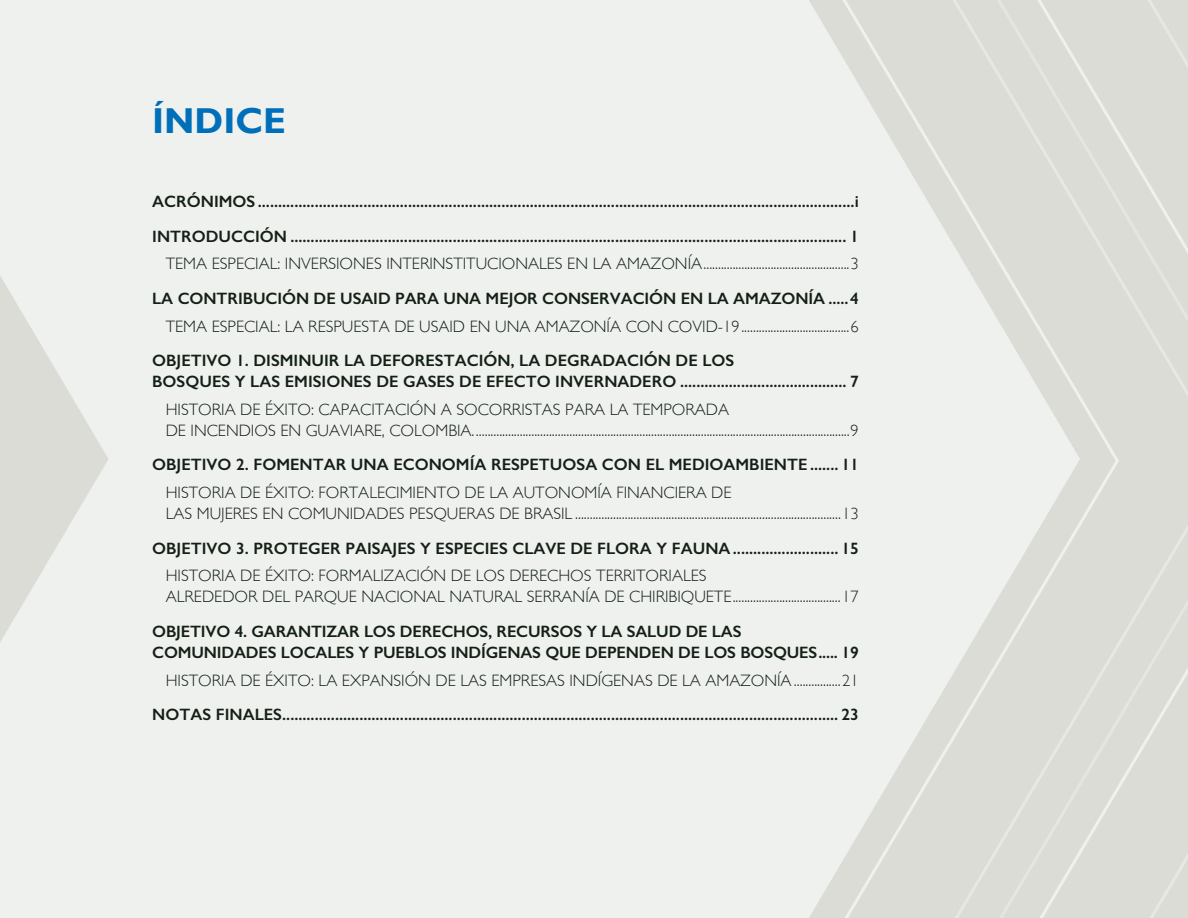
<style>
.page{position:relative;width:1188px;height:918px;background:#fff}
.page>*{position:absolute;margin:0;border:0;box-sizing:border-box;transform-origin:0 0}
.t1{font:700 36px "Gill Sans";color:#006fb9}
.t2{font:600 16.5px/21px "Gill Sans";color:#142016}
.t3{font:300 16.5px/21px "Gill Sans";color:#142016}
</style>
<div class="page">
<div style="left:0;top:0;width:615px;height:918px;background:#eff1ee"></div>
<div style="left:615px;top:0;width:154px;height:918px;background:#eff1ee"></div>
<svg style="left:769px;top:0;width:419px;height:918px"></svg>
<h2 class="t1" style="left:152px;top:99px;width:135px">ÍNDICE</h2>
<p class="t2" style="left:152px;top:191px;width:708px">ACRÓNIMOS ...................................................................................................................................................i</p>
<p class="t2" style="left:152px;top:225px;width:708px">INTRODUCCIÓN ......................................................................................................................................... 1</p>
<p class="t3" style="left:166px;top:253px;width:694px">TEMA ESPECIAL: INVERSIONES INTERINSTITUCIONALES EN LA AMAZONÍA..................................................3</p>
<p class="t2" style="left:152px;top:288px;width:708px">LA CONTRIBUCIÓN DE USAID PARA UNA MEJOR CONSERVACIÓN EN LA AMAZONÍA .....4</p>
<p class="t3" style="left:166px;top:315px;width:694px">TEMA ESPECIAL: LA RESPUESTA DE USAID EN UNA AMAZONÍA CON COVID-19.....................................6</p>
<p class="t2" style="left:152px;top:350px;width:708px">OBJETIVO 1. DISMINUIR LA DEFORESTACIÓN, LA DEGRADACIÓN DE LOS<br>BOSQUES Y LAS EMISIONES DE GASES DE EFECTO INVERNADERO ......................................... 7</p>
<p class="t3" style="left:166px;top:398px;width:694px">HISTORIA DE ÉXITO: CAPACITACIÓN A SOCORRISTAS PARA LA TEMPORADA<br>DE INCENDIOS EN GUAVIARE, COLOMBIA.................................................................................................................................9</p>
<p class="t2" style="left:152px;top:454px;width:708px">OBJETIVO 2. FOMENTAR UNA ECONOMÍA RESPETUOSA CON EL MEDIOAMBIENTE ....... 11</p>
<p class="t3" style="left:166px;top:481px;width:694px">HISTORIA DE ÉXITO: FORTALECIMIENTO DE LA AUTONOMÍA FINANCIERA DE<br>LAS MUJERES EN COMUNIDADES PESQUERAS DE BRASIL ...........................................................................................13</p>
<p class="t2" style="left:152px;top:537px;width:708px">OBJETIVO 3. PROTEGER PAISAJES Y ESPECIES CLAVE DE FLORA Y FAUNA .......................... 15</p>
<p class="t3" style="left:166px;top:565px;width:694px">HISTORIA DE ÉXITO: FORMALIZACIÓN DE LOS DERECHOS TERRITORIALES<br>ALREDEDOR DEL PARQUE NACIONAL NATURAL SERRANÍA DE CHIRIBIQUETE.....................................17</p>
<p class="t2" style="left:152px;top:621px;width:708px">OBJETIVO 4. GARANTIZAR LOS DERECHOS, RECURSOS Y LA SALUD DE LAS<br>COMUNIDADES LOCALES Y PUEBLOS INDÍGENAS QUE DEPENDEN DE LOS BOSQUES..... 19</p>
<p class="t3" style="left:166px;top:669px;width:694px">HISTORIA DE ÉXITO: LA EXPANSIÓN DE LAS EMPRESAS INDÍGENAS DE LA AMAZONÍA ................21</p>
<p class="t2" style="left:152px;top:704px;width:708px">NOTAS FINALES......................................................................................................................................... 23</p>
</div>
